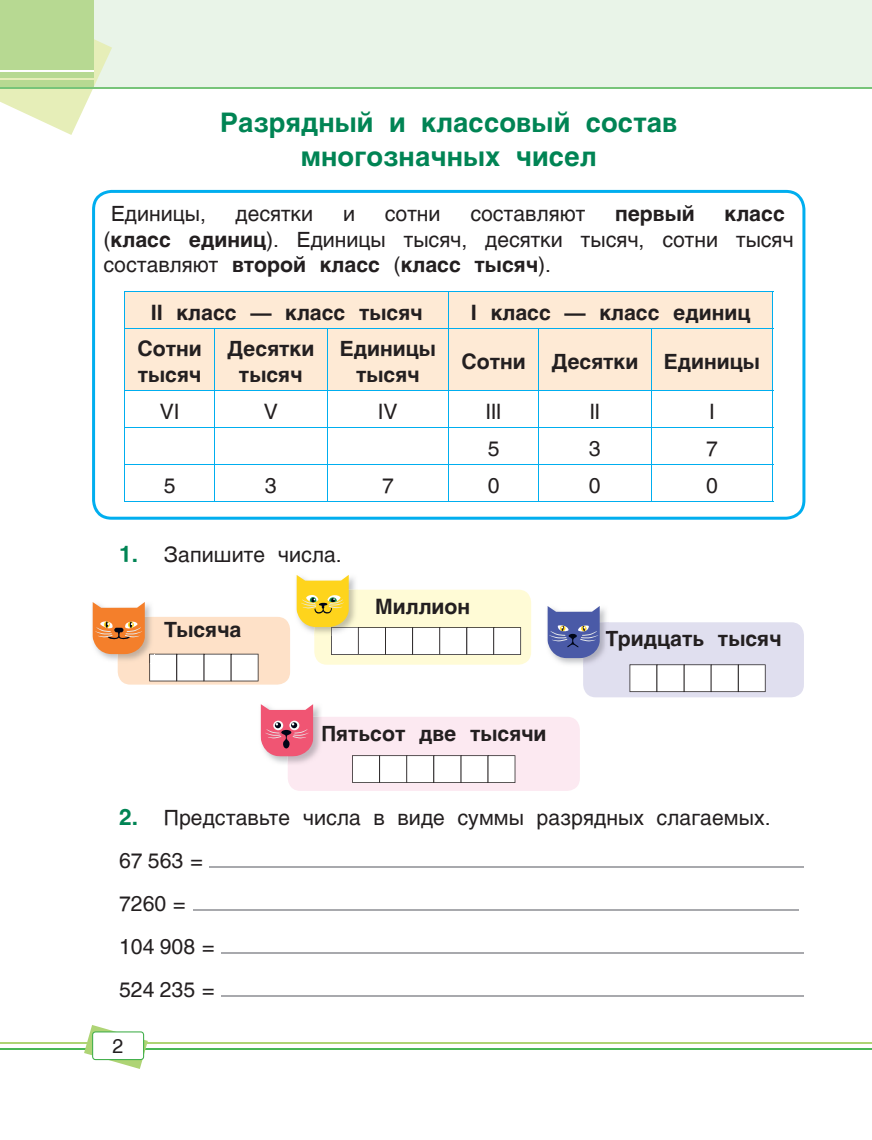
<style>
.page{position:relative;width:872px;height:1140px;background:#fff}
.page>*{position:absolute;margin:0;border:0;box-sizing:border-box;transform-origin:0 0}
.t1{font:700 27px/34.5px "Helios New";letter-spacing:.005em;color:#008454;text-align:center}
.t2{font:21px/43px "Helios New";color:#231f20}
.t3{font:700 21px/25.5px "Helios New";color:#231f20;text-align:center}
.t4{font:19.5px "Helios New";color:#231f20}
.s1{font-weight:700}
.s2{font-weight:700;font-size:22.5px;color:#008454}
</style>
<div class="page">
<hr style="left:0;top:1048px;width:872px;height:2px;background:#49b857">
<hr style="left:0;top:1042px;width:872px;height:1px;background:#aed475">
<svg style="left:84px;top:1025px;width:64px;height:44px"></svg>
<div style="left:0;top:0;width:872px;height:88px;background:#e9f4e8"></div>
<svg style="left:0;top:39px;width:112px;height:96px"></svg>
<div style="left:0;top:0;width:94px;height:87px;background:#b7d992"></div>
<hr style="left:0;top:70px;width:94px;height:2px;background:#fff">
<hr style="left:0;top:78px;width:94px;height:2px;background:#e6eeb8">
<hr style="left:0;top:87px;width:872px;height:1px;background:#77c479">
<hr style="left:210px;top:866px;width:594px;height:2px;background:#a8a9ad">
<hr style="left:193px;top:909px;width:605px;height:2px;background:#a8a9ad">
<hr style="left:221px;top:952px;width:583px;height:2px;background:#a8a9ad">
<hr style="left:221px;top:995px;width:583px;height:2px;background:#a8a9ad">
<svg style="left:92px;top:190px;width:713px;height:329px"></svg>
<div style="left:118px;top:617px;width:172px;height:67px;background:#fee1c8;border-radius:13px"></div>
<div style="left:314px;top:589px;width:217px;height:75px;background:#fffbd6;border-radius:13px"></div>
<div style="left:583px;top:622px;width:221px;height:75px;background:#e0dfef;border-radius:13px"></div>
<div style="left:288px;top:716px;width:292px;height:75px;background:#fce9f1;border-radius:13px"></div>
<svg style="left:352px;top:755px;width:163px;height:28px;background:#ebeaea"></svg>
<svg style="left:629px;top:664px;width:136px;height:28px;background:#ebeaeb"></svg>
<svg style="left:92px;top:602px;width:166px;height:79px"></svg>
<img style="left:555px;top:608px;width:51px;height:56px">
<img style="left:583px;top:622px;width:23px;height:42px">
<svg style="left:547px;top:606px;width:53px;height:52px;background:#6d78b1"></svg>
<img style="left:260px;top:704px;width:61px;height:61px">
<img style="left:288px;top:716px;width:34px;height:49px">
<svg style="left:261px;top:704px;width:52px;height:52px;background:#e47189"></svg>
<svg style="left:296px;top:575px;width:225px;height:80px"></svg>
<p class="t1" style="left:220px;top:105px;width:459px">Разрядный и классовый состав многозначных чисел</p>
<p class="t2" style="left:111px;top:192px;width:96px">Единицы,</p>
<p class="t2" style="left:236px;top:192px;width:79px">десятки</p>
<p class="t2" style="left:343px;top:192px;width:14px">и</p>
<p class="t2" style="left:385px;top:192px;width:57px">сотни</p>
<p class="t2" style="left:470px;top:192px;width:116px">составляют</p>
<p class="t3" style="left:615px;top:201px;width:81px">первый</p>
<p class="t2" style="left:104px;top:201px;width:692px;line-height:25.5px;text-indent:621px"><span class="s1">класс </span>(<span class="s1">класс единиц</span>). Единицы тысяч, десятки тысяч, сотни тысяч составляют <span class="s1">второй класс</span> (<span class="s1">класс тысяч</span>).</p>
<p class="t3" style="left:151px;top:299px;width:273px">II класс — класс тысяч</p>
<p class="t3" style="left:471px;top:299px;width:281px">I класс — класс единиц</p>
<p class="t3" style="left:137px;top:336px;width:66px;text-align:left">Сотни тысяч</p>
<p class="t3" style="left:227px;top:336px;width:88px">Десятки тысяч</p>
<p class="t3" style="left:340px;top:336px;width:98px">Единицы тысяч</p>
<p class="t3" style="left:461px;top:349px;width:300px">Сотни Десятки Единицы</p>
<p class="t2" style="left:160px;top:390px;width:21px">VI</p>
<p class="t2" style="left:264px;top:390px;width:16px">V</p>
<p class="t2" style="left:378px;top:390px;width:21px">IV</p>
<p class="t2" style="left:486px;top:390px;width:17px">III</p>
<p class="t2" style="left:589px;top:390px;width:12px">II</p>
<p class="t2" style="left:709px;top:390px;width:7px">I</p>
<p class="t2" style="left:488px;top:426px;width:13px">5</p>
<p class="t2" style="left:589px;top:426px;width:13px">3</p>
<p class="t2" style="left:706px;top:426px;width:13px">7</p>
<p class="t2" style="left:164px;top:463px;width:13px">5</p>
<p class="t2" style="left:265px;top:463px;width:13px">3</p>
<p class="t2" style="left:382px;top:463px;width:13px">7</p>
<p class="t2" style="left:488px;top:463px;width:13px">0</p>
<p class="t2" style="left:589px;top:463px;width:13px">0</p>
<p class="t2" style="left:706px;top:463px;width:13px">0</p>
<p class="t2" style="left:119px;top:533px;width:224px"><span class="s2">1.</span> Запишите числа.</p>
<p class="t3" style="left:164px;top:616px;width:79px">Тысяча</p>
<p class="t3" style="left:375px;top:593px;width:97px">Миллион</p>
<p class="t3" style="left:321px;top:720px;width:227px">Пятьсот две тысячи</p>
<p class="t3" style="left:605px;top:626px;width:178px">Тридцать тысяч</p>
<p class="t2" style="left:119px;top:795px;width:653px"><span class="s2">2.</span> Представьте числа в виде суммы разрядных слагаемых.<br>67 563 =<br>7260 =<br>104 908 =<br>524 235 =</p>
<p class="t4" style="left:112px;top:1034px;width:12px">2</p>
</div>
